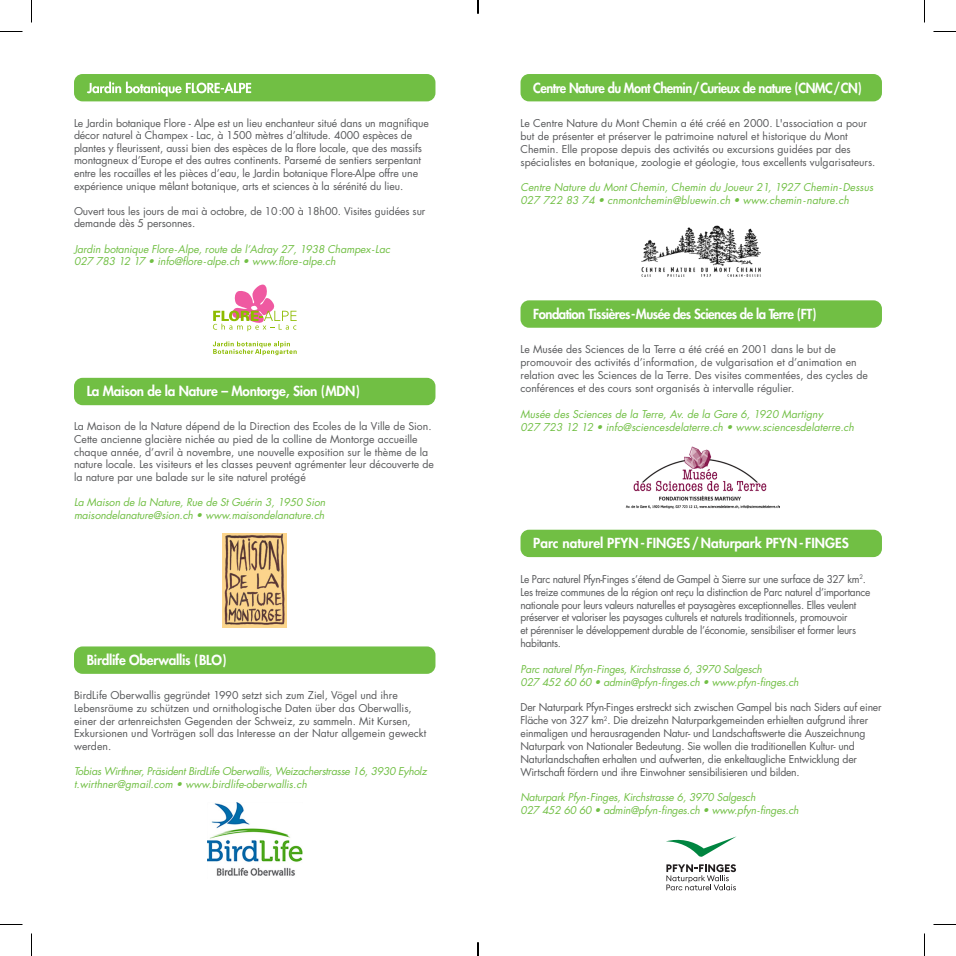
<style>
.page{position:relative;width:956px;height:956px;background:#fff}
.page>*{position:absolute;margin:0;border:0;box-sizing:border-box;transform-origin:0 0}
.t1{font:800 13.5px "Futura Std";letter-spacing:-.02em;color:#fff}
.t2{font:800 13.5px "Futura Std";letter-spacing:-.04em;color:#fff;scale:.95 1}
.t3{font:800 13.5px "Futura Std";letter-spacing:-.04em;color:#fff}
.t4{font:800 13.5px "Futura Std";color:#fff}
.t5{font:10.5px/12.6px "Futura Std";letter-spacing:-.01em;color:#57585a}
.t6{font:italic 10.5px "Futura Std";letter-spacing:-.01em;color:#71bf44}
.t7{font:10.5px/12.9px "Futura Std";letter-spacing:-.03em;color:#57585a}
.t8{font:italic 10.5px "Futura Std";letter-spacing:-.03em;color:#71bf44}
</style>
<div class="page">
<div style="left:74px;top:74px;width:361px;height:27px;background:#71bf44;border-radius:9px"></div>
<svg style="left:87px;top:82px;width:164px;height:15px"></svg>
<svg style="left:213px;top:341px;width:84px;height:14px"></svg>
<svg style="left:213px;top:284px;width:84px;height:47px"></svg>
<div style="left:74px;top:378px;width:361px;height:27px;background:#71bf44;border-radius:9px"></div>
<img style="left:223px;top:533px;width:63px;height:95px">
<div style="left:74px;top:646px;width:361px;height:28px;background:#71bf44;border-radius:9px"></div>
<img style="left:207px;top:802px;width:95px;height:74px">
<div style="left:520px;top:74px;width:362px;height:27px;background:#71bf44;border-radius:9px"></div>
<img style="left:641px;top:225px;width:120px;height:52px">
<div style="left:520px;top:300px;width:362px;height:28px;background:#71bf44;border-radius:9px"></div>
<img style="left:625px;top:446px;width:154px;height:63px">
<div style="left:520px;top:530px;width:362px;height:27px;background:#71bf44;border-radius:9px"></div>
<svg style="left:666px;top:864px;width:70px;height:26px"></svg>
<svg style="left:666px;top:836px;width:71px;height:21px"></svg>
<svg style="left:0;top:31px;width:22px;height:1px"></svg>
<svg style="left:933px;top:31px;width:23px;height:1px"></svg>
<svg style="left:0;top:924px;width:22px;height:1px"></svg>
<svg style="left:933px;top:924px;width:23px;height:1px"></svg>
<svg style="left:31px;top:0;width:1px;height:23px"></svg>
<svg style="left:31px;top:933px;width:1px;height:23px"></svg>
<svg style="left:924px;top:0;width:1px;height:23px"></svg>
<svg style="left:924px;top:933px;width:1px;height:23px"></svg>
<svg style="left:477px;top:0;width:2px;height:14px"></svg>
<svg style="left:477px;top:942px;width:2px;height:14px"></svg>
<p class="t5" style="left:74px;top:117px;width:356px">Le Jardin botanique Flore - Alpe est un lieu enchanteur situé dans un magnifique décor naturel à Champex - Lac, à 1500 mètres d’altitude. 4000 espèces de plantes y fleurissent, aussi bien des espèces de la flore locale, que des massifs montagneux d’Europe et des autres continents. Parsemé de sentiers serpentant entre les rocailles et les pièces d’eau, le Jardin botanique Flore-Alpe offre une expérience unique mêlant botanique, arts et sciences à la sérénité du lieu.</p>
<p class="t5" style="left:74px;top:205px;width:353px">Ouvert tous les jours de mai à octobre, de 10:00 à 18h00. Visites guidées sur demande dès 5 personnes.</p>
<p class="t6" style="left:74px;top:242px;width:317px">Jardin botanique Flore-Alpe, route de l’Adray 27, 1938 Champex-Lac</p>
<p class="t6" style="left:74px;top:255px;width:263px">027 783 12 17 • info@flore-alpe.ch • www.flore-alpe.ch</p>
<p class="t1" style="left:87px;top:383px;width:275px">La Maison de la Nature – Montorge, Sion (MDN)</p>
<p class="t5" style="left:74px;top:420px;width:362px">La Maison de la Nature dépend de la Direction des Ecoles de la Ville de Sion.<br>Cette ancienne glacière nichée au pied de la colline de Montorge accueille chaque année, d’avril à novembre, une nouvelle exposition sur le thème de la nature locale. Les visiteurs et les classes peuvent agrémenter leur découverte de la nature par une balade sur le site naturel protégé</p>
<p class="t6" style="left:74px;top:495px;width:253px">La Maison de la Nature, Rue de St Guérin 3, 1950 Sion</p>
<p class="t6" style="left:74px;top:508px;width:252px">maisondelanature@sion.ch • www.maisondelanature.ch</p>
<p class="t1" style="left:87px;top:651px;width:141px">Birdlife Oberwallis (BLO)</p>
<p class="t5" style="left:74px;top:689px;width:354px">BirdLife Oberwallis gegründet 1990 setzt sich zum Ziel, Vögel und ihre Lebensräume zu schützen und ornithologische Daten über das Oberwallis, einer der artenreichsten Gegenden der Schweiz, zu sammeln. Mit Kursen, Exkursionen und Vorträgen soll das Interesse an der Natur allgemein geweckt werden.</p>
<p class="t8" style="left:74px;top:764px;width:354px">Tobias Wirthner, Präsident BirdLife Oberwallis, Weizacherstrasse 16, 3930 Eyholz</p>
<p class="t6" style="left:74px;top:777px;width:234px">t.wirthner@gmail.com • www.birdlife-oberwallis.ch</p>
<p class="t2" style="left:533px;top:79px;width:347px">Centre Nature du Mont Chemin/Curieux de nature (CNMC/CN)</p>
<p class="t5" style="left:520px;top:117px;width:357px">Le Centre Nature du Mont Chemin a été créé en 2000. L'association a pour but de présenter et préserver le patrimoine naturel et historique du Mont Chemin. Elle propose depuis des activités ou excursions guidées par des spécialistes en botanique, zoologie et géologie, tous excellents vulgarisateurs.</p>
<p class="t6" style="left:520px;top:181px;width:354px">Centre Nature du Mont Chemin, Chemin du Joueur 21, 1927 Chemin-Dessus</p>
<p class="t6" style="left:520px;top:194px;width:330px">027 722 83 74 • cnmontchemin@bluewin.ch • www.chemin-nature.ch</p>
<p class="t3" style="left:533px;top:305px;width:285px">Fondation Tissières-Musée des Sciences de la Terre (FT)</p>
<p class="t5" style="left:520px;top:343px;width:349px">Le Musée des Sciences de la Terre a été créé en 2001 dans le but de promouvoir des activités d’information, de vulgarisation et d’animation en relation avec les Sciences de la Terre. Des visites commentées, des cycles de conférences et des cours sont organisés à intervalle régulier.</p>
<p class="t6" style="left:520px;top:407px;width:304px">Musée des Sciences de la Terre, Av. de la Gare 6, 1920 Martigny</p>
<p class="t6" style="left:520px;top:420px;width:335px">027 723 12 12 • info@sciencesdelaterre.ch • www.sciencesdelaterre.ch</p>
<p class="t4" style="left:533px;top:535px;width:317px">Parc naturel PFYN- FINGES/Naturpark PFYN- FINGES</p>
<p class="t7" style="left:520px;top:573px;width:351px">Le Parc naturel Pfyn-Finges s’étend de Gampel à Sierre sur une surface de 327 km<sup>2</sup>.<br>Les treize communes de la région ont reçu la distinction de Parc naturel d’importance nationale pour leurs valeurs naturelles et paysagères exceptionnelles. Elles veulent préserver et valoriser les paysages culturels et naturels traditionnels, promouvoir<br>et pérenniser le développement durable de l’économie, sensibiliser et former leurs habitants.</p>
<p class="t6" style="left:520px;top:662px;width:243px">Parc naturel Pfyn-Finges, Kirchstrasse 6, 3970 Salgesch</p>
<p class="t6" style="left:520px;top:675px;width:280px">027 452 60 60 • admin@pfyn-finges.ch • www.pfyn-finges.ch</p>
<p class="t5" style="left:520px;top:701px;width:363px">Der Naturpark Pfyn-Finges erstreckt sich zwischen Gampel bis nach Siders auf einer Fläche von 327 km<sup>2</sup>. Die dreizehn Naturparkgemeinden erhielten aufgrund ihrer einmaligen und herausragenden Natur- und Landschaftswerte die Auszeichnung Naturpark von Nationaler Bedeutung. Sie wollen die traditionellen Kultur- und Naturlandschaften erhalten und aufwerten, die enkeltaugliche Entwicklung der Wirtschaft fördern und ihre Einwohner sensibilisieren und bilden.</p>
<p class="t6" style="left:520px;top:791px;width:236px">Naturpark Pfyn-Finges, Kirchstrasse 6, 3970 Salgesch</p>
<p class="t6" style="left:520px;top:804px;width:280px">027 452 60 60 • admin@pfyn-finges.ch • www.pfyn-finges.ch</p>
</div>
